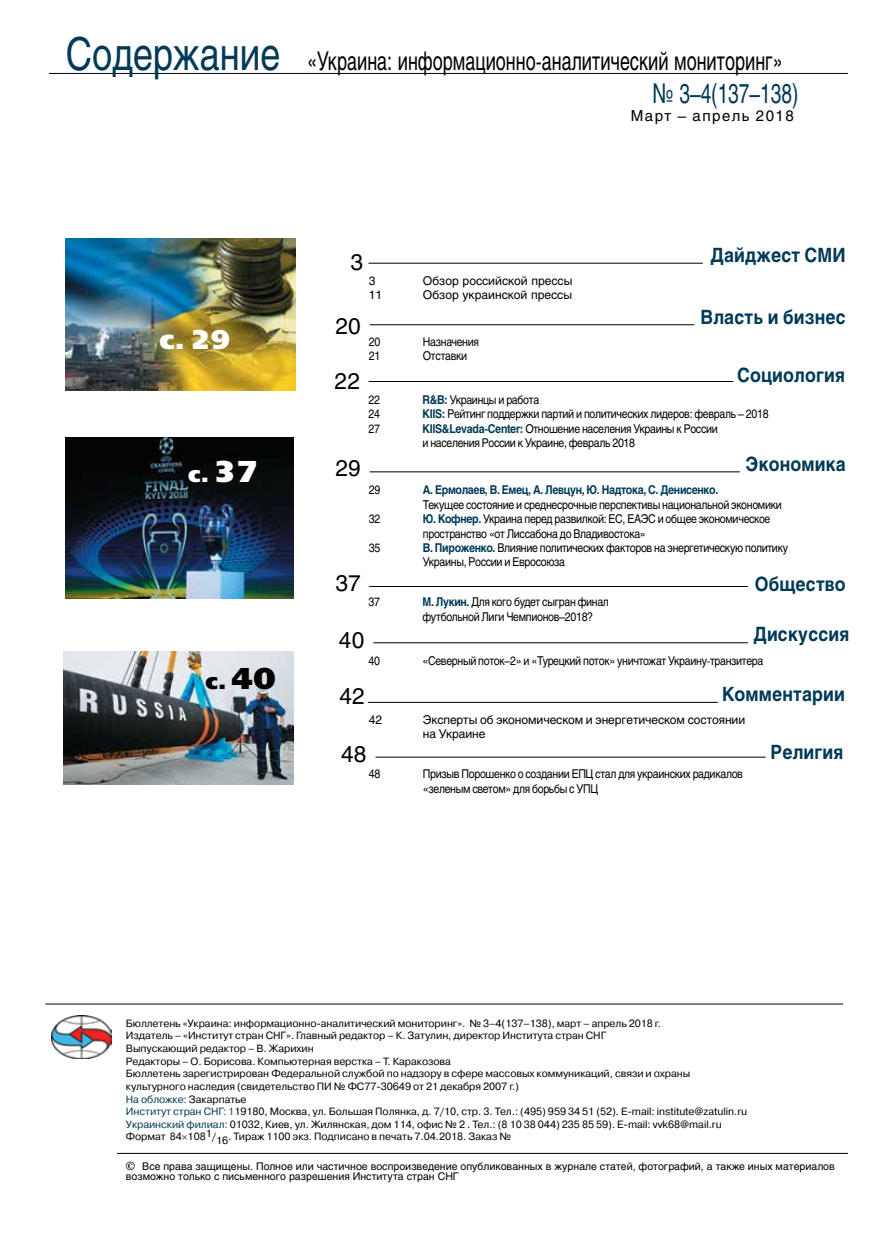
<style>
.page{position:relative;width:872px;height:1234px;background:#fff}
.page>*{position:absolute;margin:0;border:0;box-sizing:border-box;transform-origin:0 0}
.t1{font:27px "Helios";color:#003a57;scale:.7 1}
.t2{font:27px "Free Set Black C";color:#fff}
.t3{font:25.5px "Helios";color:#000;scale:.7 1}
.t4{font:22.5px "Helios";letter-spacing:.005em;color:#000}
.t5{font:22.5px "Free Set Black C";color:#fff}
.t6{font:22.5px "Free Set Black C";color:#000}
.t7{font:700 19.5px "Helios";letter-spacing:.01em;color:#003a57;scale:.9 1}
.t8{font:15px "Helios";letter-spacing:.095em;color:#000}
.t9{font:12px/14.4px "Helios";letter-spacing:-.03em;color:#000;scale:.88 1}
.t10{font:12px/14.4px "Helios";letter-spacing:-.005em;color:#000}
.t11{font:700 12px "Helios";letter-spacing:-.03em;color:#003a57;scale:.88 1}
.t12{font:12px "Helios";color:#000}
.t13{font:12px "Helios";letter-spacing:-.03em;color:#000}
.t14{font:10.5px/12.6px "Pragmatica C";letter-spacing:-.005em;color:#000}
.t15{font:10.5px/10.5px "Helios";color:#000}
.s1{font-size:45px;color:#003a57}
.s2{font-size:30px}
.s3{font-weight:700;color:#003a57}
.s4{color:#003a57}
.s5{color:#076625}
.s6{font-family:"School Book C";font-weight:700;font-size:12px}
</style>
<div class="page">
<img style="left:64px;top:651px;width:229px;height:133px">
<img style="left:66px;top:437px;width:227px;height:161px">
<img style="left:66px;top:238px;width:230px;height:152px">
<hr style="left:49px;top:73px;width:799px;height:1px;background:#000">
<hr style="left:117px;top:1152px;width:731px;height:1px;background:#000">
<hr style="left:45px;top:1003px;width:798px;height:1px;background:#000">
<img style="left:51px;top:1015px;width:61px;height:43px">
<hr style="left:368px;top:701px;width:350px;height:1px;background:#000">
<hr style="left:370px;top:324px;width:324px;height:1px;background:#000">
<hr style="left:369px;top:381px;width:364px;height:1px;background:#000">
<hr style="left:373px;top:642px;width:375px;height:1px;background:#000">
<hr style="left:369px;top:586px;width:379px;height:1px;background:#000">
<hr style="left:368px;top:263px;width:335px;height:1px;background:#000">
<hr style="left:370px;top:471px;width:370px;height:1px;background:#000">
<hr style="left:375px;top:756px;width:390px;height:1px;background:#000">
<h2 class="t3" style="left:66px;top:46px;width:1025px"><span class="s1">Содержание</span> «Украина: информационно-аналитический мониторинг»</h2>
<h1 class="t1" style="left:652px;top:77px;width:210px">№ 3–4(137–138)</h1>
<h3 class="t8" style="left:631px;top:106px;width:164px">Март – апрель 2018</h3>
<h1 class="t2" style="left:160px;top:322px;width:72px">с. 29</h1>
<h3 class="t5" style="left:188px;top:460px;width:72px">с. <span class="s2">37</span></h3>
<h3 class="t6" style="left:206px;top:666px;width:72px">с. <span class="s2">40</span></h3>
<h3 class="t4" style="left:350px;top:249px;width:14px">3</h3>
<h3 class="t7" style="left:710px;top:243px;width:152px">Дайджест СМИ</h3>
<p class="t13" style="left:369px;top:273px;width:8px">3</p>
<p class="t12" style="left:423px;top:273px;width:151px">Обзор российской прессы</p>
<p class="t13" style="left:369px;top:288px;width:15px">11</p>
<p class="t12" style="left:423px;top:288px;width:151px">Обзор украинской прессы</p>
<p class="t9" style="left:369px;top:334px;width:15px">20</p>
<p class="t9" style="left:423px;top:334px;width:65px">Назначения</p>
<p class="t9" style="left:369px;top:348px;width:15px">21</p>
<p class="t9" style="left:423px;top:348px;width:52px">Отставки</p>
<p class="t9" style="left:368px;top:392px;width:15px">22</p>
<p class="t9" style="left:422px;top:392px;width:134px"><span class="s3">R&amp;B:</span> Украинцы и работа</p>
<p class="t9" style="left:368px;top:407px;width:15px">24</p>
<p class="t9" style="left:422px;top:407px;width:395px"><span class="s3">KIIS:</span> Рейтинг поддержки партий и политических лидеров: февраль – 2018</p>
<p class="t9" style="left:368px;top:421px;width:15px">27</p>
<p class="t9" style="left:422px;top:421px;width:337px"><span class="s3">KIIS&amp;Levada-Center:</span> Отношение населения Украины к России и населения России к Украине, февраль 2018</p>
<p class="t9" style="left:369px;top:482px;width:15px">29</p>
<p class="t11" style="left:423px;top:483px;width:337px">А. Ермолаев, В. Емец, А. Левцун, Ю. Надтока, С. Денисенко.</p>
<p class="t9" style="left:423px;top:497px;width:409px">Текущее состояние и среднесрочные перспективы национальной экономики</p>
<p class="t9" style="left:369px;top:511px;width:15px">32</p>
<p class="t9" style="left:423px;top:511px;width:396px"><span class="s3">Ю. Кофнер.</span> Украина перед развилкой: ЕС, ЕАЭС и общее экономическое пространство «от Лиссабона до Владивостока»</p>
<p class="t9" style="left:369px;top:540px;width:15px">35</p>
<p class="t9" style="left:423px;top:540px;width:417px"><span class="s3">В. Пироженко.</span> Влияние политических факторов на энергетическую политику<br>Украины, России и Евросоюза</p>
<p class="t9" style="left:368px;top:594px;width:15px">37</p>
<p class="t9" style="left:422px;top:594px;width:213px"><span class="s3">М. Лукин.</span> Для кого будет сыгран финал футбольной Лиги Чемпионов–2018?</p>
<p class="t9" style="left:368px;top:653px;width:15px">40</p>
<p class="t9" style="left:422px;top:653px;width:389px">«Северный поток–2» и «Турецкий поток» уничтожат Украину-транзитера</p>
<h3 class="t7" style="left:700px;top:306px;width:163px">Власть и бизнес</h3>
<h3 class="t4" style="left:335px;top:312px;width:27px">20</h3>
<h3 class="t7" style="left:737px;top:364px;width:121px">Социология</h3>
<h3 class="t4" style="left:334px;top:368px;width:27px">22</h3>
<h3 class="t4" style="left:335px;top:455px;width:27px">29</h3>
<h3 class="t7" style="left:745px;top:452px;width:113px">Экономика</h3>
<h3 class="t4" style="left:335px;top:569px;width:27px">37</h3>
<h3 class="t7" style="left:755px;top:572px;width:102px">Общество</h3>
<h3 class="t7" style="left:753px;top:622px;width:108px">Дискуссия</h3>
<h3 class="t4" style="left:339px;top:626px;width:27px">40</h3>
<h3 class="t4" style="left:339px;top:682px;width:27px">42</h3>
<h3 class="t7" style="left:722px;top:683px;width:138px">Комментарии</h3>
<p class="t13" style="left:369px;top:712px;width:15px">42</p>
<p class="t10" style="left:423px;top:712px;width:324px">Эксперты об экономическом и энергетическом состоянии на Украине</p>
<p class="t9" style="left:369px;top:766px;width:15px">48</p>
<p class="t9" style="left:423px;top:766px;width:365px">Призыв Порошенко о создании ЕПЦ стал для украинских радикалов «зеленым светом» для борьбы с УПЦ</p>
<h3 class="t4" style="left:341px;top:740px;width:27px">48</h3>
<h3 class="t7" style="left:770px;top:740px;width:83px">Религия</h3>
<p class="t14" style="left:126px;top:1016px;width:623px">Бюллетень «Украина: информационно-аналитический мониторинг». № 3–4(137–138), март – апрель 2018 г.<br>Издатель – «Институт стран СНГ». Главный редактор – К. Затулин, директор Института стран СНГ<br>Выпускающий редактор – В. Жарихин<br>Редакторы – О. Борисова. Компьютерная верстка – Т. Каракозова<br>Бюллетень зарегистрирован Федеральной службой по надзору в сфере массовых коммуникаций, связи и охраны культурного наследия (свидетельство ПИ № ФС77-30649 от 21 декабря 2007 г.)<br><span class="s4">На обложке:</span> Закарпатье<br><span class="s4">Институт стран СНГ:</span> <span class="s5">1</span>19180, Москва, ул. Большая Полянка, д. 7/10, стр. 3. Тел.: (495) 959 34 51 (52). Е-mail: institute@zatulin.ru <span class="s4">Украинский филиал:</span> 01032, Киев, ул. Жилянская, дом 114, офис № 2 . Тел.: (8 10 38 044) 235 85 59). Е-mail: vvk68@mail.ru Формат 84 1081/16. Тираж 1100 экз. Подписано в печать 7.04.2018. Заказ №</p>
<p class="t15" style="left:126px;top:1160px;width:710px"><span class="s6">©</span> Все права защищены. Полное или частичное воспроизведение опубликованных в журнале статей, фотографий, а также иных материалов возможно только с письменного разрешения Института стран СНГ</p>
</div>
